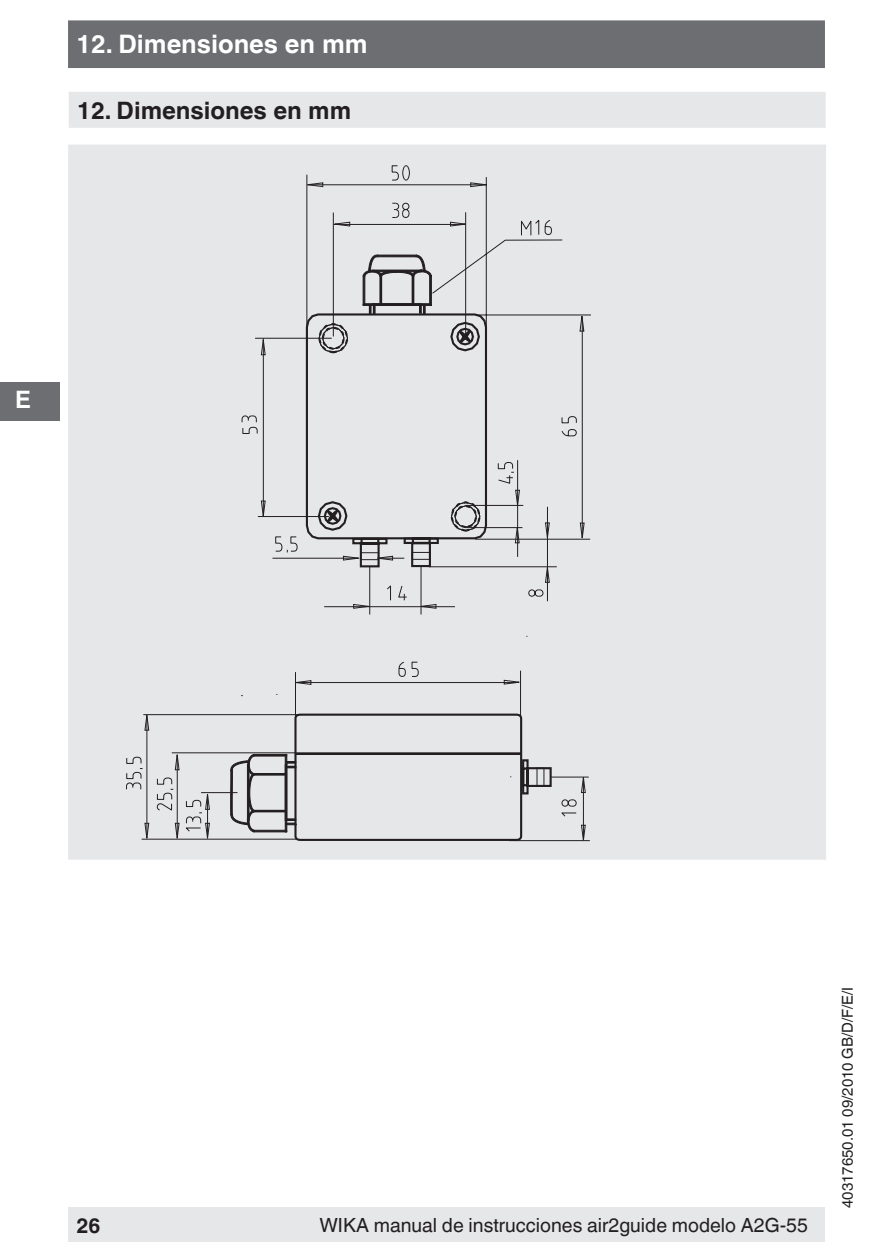
<style>
.page{position:relative;width:893px;height:1259px;background:#fff}
.page>*{position:absolute;margin:0;border:0;box-sizing:border-box;transform-origin:0 0}
.t1{font:700 25.5px "Helvetica World";color:#fff}
.t2{font:700 24px "Helvetica World";color:#231f20}
.t3{font:700 24px "Helvetica World";color:#fff}
.t4{font:700 21px "Helvetica World";color:#231f20}
.t5{font:19.5px "Helvetica World";color:#231f20}
.t6{font:15px "Helvetica World";color:#231f20}
</style>
<div class="page">
<div style="left:69px;top:145px;width:757px;height:714px;background:#e6e7e9"></div>
<hr style="left:143px;top:714px;width:158px;height:1px;background:#231f20">
<hr style="left:142px;top:838px;width:155px;height:1px;background:#231f20">
<hr style="left:295px;top:672px;width:1px;height:47px;background:#231f20">
<hr style="left:520px;top:670px;width:1px;height:48px;background:#231f20">
<svg style="left:230px;top:712px;width:323px;height:130px"></svg>
<hr style="left:172px;top:752px;width:123px;height:1px;background:#231f20">
<hr style="left:509px;top:840px;width:81px;height:1px;background:#231f20">
<hr style="left:551px;top:776px;width:38px;height:1px;background:#231f20">
<svg style="left:306px;top:174px;width:285px;height:366px"></svg>
<hr style="left:258px;top:516px;width:71px;height:1px;background:#231f20">
<hr style="left:255px;top:338px;width:77px;height:1px;background:#231f20">
<hr style="left:333px;top:212px;width:1px;height:124px;background:#231f20">
<hr style="left:466px;top:527px;width:56px;height:1px;background:#231f20">
<hr style="left:466px;top:505px;width:57px;height:1px;background:#231f20">
<hr style="left:465px;top:212px;width:1px;height:122px;background:#231f20">
<hr style="left:369px;top:566px;width:1px;height:48px;background:#231f20">
<hr style="left:420px;top:567px;width:2px;height:47px;background:#231f20">
<hr style="left:429px;top:566px;width:128px;height:1px;background:#231f20">
<hr style="left:201px;top:792px;width:36px;height:1px;background:#231f20">
<hr style="left:272px;top:558px;width:87px;height:1px;background:#231f20">
<svg style="left:305px;top:254px;width:183px;height:314px"></svg>
<hr style="left:324px;top:606px;width:131px;height:1px;background:#231f20">
<hr style="left:547px;top:507px;width:1px;height:94px;background:#231f20">
<svg style="left:545px;top:522px;width:5px;height:61px"></svg>
<hr style="left:517px;top:460px;width:1px;height:97px;background:#231f20">
<svg style="left:521px;top:218px;width:31px;height:18px"></svg>
<svg style="left:307px;top:165px;width:180px;height:23px"></svg>
<svg style="left:334px;top:202px;width:132px;height:25px"></svg>
<svg style="left:561px;top:315px;width:24px;height:224px"></svg>
<svg style="left:241px;top:339px;width:25px;height:178px"></svg>
<svg style="left:497px;top:461px;width:23px;height:83px"></svg>
<svg style="left:528px;top:589px;width:16px;height:8px"></svg>
<svg style="left:353px;top:584px;width:84px;height:25px"></svg>
<svg style="left:275px;top:536px;width:23px;height:16px"></svg>
<svg style="left:295px;top:661px;width:225px;height:24px"></svg>
<svg style="left:560px;top:776px;width:26px;height:65px"></svg>
<svg style="left:126px;top:714px;width:24px;height:125px"></svg>
<svg style="left:156px;top:754px;width:54px;height:85px"></svg>
<div style="left:68px;top:1208px;width:757px;height:34px;background:#e6e7e9"></div>
<div style="left:68px;top:20px;width:757px;height:48px;background:#6d6e71;border:3px solid #6d6e71"></div>
<div style="left:0;top:382px;width:60px;height:38px;background:#6d6e71"></div>
<div style="left:69px;top:92px;width:757px;height:36px;background:#e6e7e9"></div>
<h1 class="t1" style="left:77px;top:30px;width:292px">12. Dimensiones en mm</h1>
<p class="t2" style="left:77px;top:97px;width:275px">12. Dimensiones en mm</p>
<p class="t3" style="left:15px;top:390px;width:17px">E</p>
<p class="t4" style="left:77px;top:1213px;width:26px">26</p>
<p class="t5" style="left:319px;top:1217px;width:490px">WIKA manual de instrucciones air2guide modelo A2G-55</p>
<p class="t6" style="left:842px;top:1208px;width:222px;rotate:-90deg">40317650.01 09/2010 GB/D/F/E/I</p>
</div>
